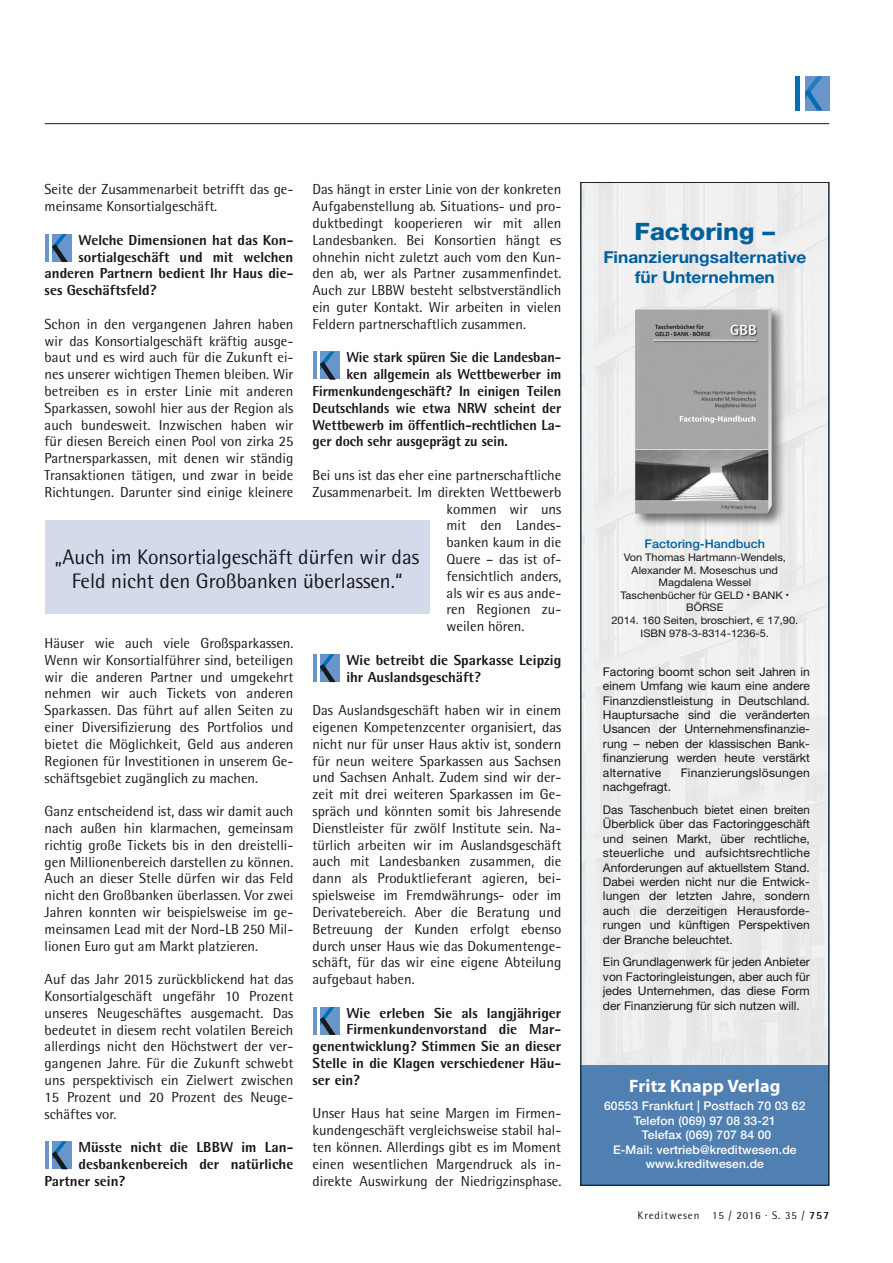
<style>
.page{position:relative;width:893px;height:1263px;background:#fff}
.page>*{position:absolute;margin:0;border:0;box-sizing:border-box;transform-origin:0 0}
.t1{font:800 24px "Helvetica Neue";color:#005f9c;scale:1.05 1}
.t2{font:21px/24px "Rotis Semi Sans";color:#1a171c;text-align:center}
.t3{font:700 18px "Myriad";letter-spacing:.01em;color:#fff}
.t4{font:700 16.5px/19.8px "Helvetica Neue";color:#005f9c;text-align:center;scale:1.05 1}
.t5{font:14.55px/16.8px "Rotis Semi Sans";color:#1a171c;text-align:justify}
.t6{font:800 14.55px/16.8px "Rotis Semi Sans";color:#1a171c}
.t7{font:800 14.55px "Rotis Semi Sans";color:#1a171c;scale:.96 1}
.t8{font:12px/14.4px "Helvetica Neue";color:#1a171c;text-align:justify}
.t9{font:500 12px/14.4px "Helvetica Neue";letter-spacing:.01em;color:#fff;text-align:center}
.t10{font:12px "Helvetica Neue";letter-spacing:.02em;color:#1a171c}
.t11{font:500 12px "Helvetica Neue";color:#005f9c;scale:1.05 1}
.t12{font:10.95px "Rotis Semi Sans";letter-spacing:.08em;color:#1a171c}
.t13{font:10.5px/12.6px "Helvetica Neue";color:#1a171c;text-align:center;scale:1.05 1}
.s1{font-size:6px}
.s2{font-family:"Euro Sans"}
.s3{font-weight:800}
</style>
<div class="page">
<hr style="left:45px;top:123px;width:784px;height:1px;background:#1a171c">
<div style="left:805px;top:76px;width:24px;height:34px;background:#6895ca"></div>
<div style="left:795px;top:76px;width:5px;height:34px;background:#006fb4"></div>
<svg style="left:805px;top:76px;width:18px;height:34px"></svg>
<div style="left:52px;top:234px;width:20px;height:28px;background:#6895ca"></div>
<hr style="left:45px;top:234px;width:4px;height:28px;background:#6895ca">
<svg style="left:52px;top:234px;width:15px;height:28px"></svg>
<div style="left:52px;top:1141px;width:20px;height:28px;background:#6895ca"></div>
<hr style="left:45px;top:1141px;width:4px;height:28px;background:#6895ca">
<svg style="left:52px;top:1141px;width:15px;height:28px"></svg>
<div style="left:320px;top:352px;width:20px;height:27px;background:#6895ca"></div>
<hr style="left:313px;top:352px;width:3px;height:27px;background:#6895ca">
<svg style="left:320px;top:352px;width:15px;height:27px"></svg>
<div style="left:320px;top:654px;width:20px;height:28px;background:#6895ca"></div>
<hr style="left:313px;top:654px;width:3px;height:28px;background:#6895ca">
<svg style="left:320px;top:654px;width:15px;height:28px"></svg>
<div style="left:320px;top:1007px;width:20px;height:27px;background:#6895ca"></div>
<hr style="left:313px;top:1007px;width:3px;height:27px;background:#6895ca">
<svg style="left:320px;top:1007px;width:15px;height:27px"></svg>
<div style="left:45px;top:520px;width:385px;height:94px;background:#d3daea"></div>
<div style="left:582px;top:184px;width:245px;height:881px;background:#ededee"></div>
<div style="left:633px;top:305px;width:154px;height:223px;background:#1a171c;opacity:.6"></div>
<img style="left:635px;top:307px;width:137px;height:207px">
<div style="left:580px;top:1065px;width:249px;height:120px;background:#507fb1"></div>
<p class="t5" style="left:45px;top:181px;width:250px">Seite der Zusammenarbeit betrifft das ge&shy;meinsame Konsortialgeschäft.</p>
<p class="t6" style="left:78px;top:231px;width:216px">Welche Dimensionen hat das Kon-</p>
<p class="t6" style="left:78px;top:248px;width:216px">sortialgeschäft und mit welchen</p>
<p class="t6" style="left:45px;top:265px;width:250px">anderen Partnern bedient Ihr Haus die-</p>
<p class="t6" style="left:45px;top:282px;width:113px">ses Geschäftsfeld?</p>
<p class="t5" style="left:45px;top:315px;width:250px">Schon in den vergangenen Jahren haben wir das Konsortialgeschäft kräftig ausge&shy;baut und es wird auch für die Zukunft ei&shy;nes unserer wichtigen Themen bleiben. Wir betreiben es in erster Linie mit anderen Sparkassen, sowohl hier aus der Region als auch bundesweit. Inzwischen haben wir für diesen Bereich einen Pool von zirka 25<br>Partnersparkassen, mit denen wir ständig Transaktionen tätigen, und zwar in beide Richtungen. Darunter sind einige kleinere</p>
<p class="t5" style="left:313px;top:181px;width:250px">Das hängt in erster Linie von der konkreten Aufgabenstellung ab. Situations- und pro&shy;duktbedingt kooperieren wir mit allen Landesbanken. Bei Konsortien hängt es ohnehin nicht zuletzt auch vom den Kun&shy;den ab, wer als Partner zusammenfindet.<br>Auch zur LBBW besteht selbstverständlich ein guter Kontakt. Wir arbeiten in vielen Feldern partnerschaftlich zusammen.</p>
<p class="t7" style="left:346px;top:348px;width:225px">Wie stark spüren Sie die Landesban-</p>
<p class="t7" style="left:346px;top:365px;width:225px">ken allgemein als Wettbewerber im</p>
<p class="t7" style="left:313px;top:382px;width:261px">Firmenkundengeschäft? In einigen Teilen</p>
<p class="t7" style="left:313px;top:399px;width:261px">Deutschlands wie etwa NRW scheint der</p>
<p class="t7" style="left:313px;top:415px;width:261px">Wettbewerb im öffentlich-rechtlichen La-</p>
<p class="t7" style="left:313px;top:432px;width:205px">ger doch sehr ausgeprägt zu sein.</p>
<p class="t5" style="left:313px;top:466px;width:250px">Bei uns ist das eher eine partnerschaftliche</p>
<p class="t5" style="left:313px;top:483px;width:250px">Zusammenarbeit. Im direkten Wettbewerb</p>
<p class="t5" style="left:447px;top:500px;width:116px">kommen wir uns</p>
<p class="t5" style="left:447px;top:517px;width:116px">mit den Landes-</p>
<p class="t5" style="left:447px;top:534px;width:116px">banken kaum in die</p>
<p class="t5" style="left:447px;top:550px;width:116px">Quere – das ist of-</p>
<p class="t5" style="left:447px;top:567px;width:116px">fensichtlich anders,</p>
<p class="t5" style="left:447px;top:584px;width:116px">als wir es aus ande-</p>
<p class="t5" style="left:447px;top:601px;width:116px">ren Regionen zu-</p>
<p class="t5" style="left:447px;top:618px;width:79px">weilen hören.</p>
<p class="t6" style="left:346px;top:651px;width:216px">Wie betreibt die Sparkasse Leipzig ihr Auslandsgeschäft?</p>
<p class="t5" style="left:313px;top:702px;width:250px">Das Auslandsgeschäft haben wir in einem eigenen Kompetenzcenter organisiert, das nicht nur für unser Haus aktiv ist, sondern für neun weitere Sparkassen aus Sachsen und Sachsen Anhalt. Zudem sind wir der&shy;zeit mit drei weiteren Sparkassen im Ge&shy;spräch und könnten somit bis Jahresende Dienstleister für zwölf Institute sein. Na&shy;türlich arbeiten wir im Auslandsgeschäft auch mit Landesbanken zusammen, die dann als Produktlieferant agieren, bei&shy;spielsweise im Fremdwährungs- oder im Derivatebereich. Aber die Beratung und Betreuung der Kunden erfolgt ebenso durch unser Haus wie das Dokumentenge&shy;schäft, für das wir eine eigene Abteilung aufgebaut haben.</p>
<p class="t6" style="left:346px;top:1004px;width:216px">Wie erleben Sie als langjähriger</p>
<p class="t6" style="left:346px;top:1021px;width:216px">Firmenkundenvorstand die Mar-</p>
<p class="t6" style="left:313px;top:1038px;width:250px">genentwicklung? Stimmen Sie an dieser</p>
<p class="t6" style="left:313px;top:1054px;width:250px">Stelle in die Klagen verschiedener Häu-</p>
<p class="t6" style="left:313px;top:1071px;width:49px">ser ein?</p>
<p class="t5" style="left:313px;top:1105px;width:250px">Unser Haus hat seine Margen im Firmen&shy;kundengeschäft vergleichsweise stabil hal&shy;ten können. Allerdings gibt es im Moment einen wesentlichen Margendruck als in&shy;direkte Auswirkung der Niedrigzinsphase.</p>
<h2 class="t2" style="left:55px;top:544px;width:366px">„Auch im Konsortialgeschäft dürfen wir das<br>Feld nicht den Großbanken überlassen.“</h2>
<p class="t5" style="left:45px;top:635px;width:250px">Häuser wie auch viele Großsparkassen.<br>Wenn wir Konsortialführer sind, beteiligen wir die anderen Partner und umgekehrt nehmen wir auch Tickets von anderen Sparkassen. Das führt auf allen Seiten zu einer Diversifizierung des Portfolios und bietet die Möglichkeit, Geld aus anderen Regionen für Investitionen in unserem Ge&shy;schäftsgebiet zugänglich zu machen.</p>
<p class="t5" style="left:45px;top:803px;width:250px">Ganz entscheidend ist, dass wir damit auch nach außen hin klarmachen, gemeinsam richtig große Tickets bis in den dreistelli&shy;gen Millionenbereich darstellen zu können.<br>Auch an dieser Stelle dürfen wir das Feld nicht den Großbanken überlassen. Vor zwei Jahren konnten wir beispielsweise im ge&shy;meinsamen Lead mit der Nord-LB 250 Mil&shy;lionen Euro gut am Markt platzieren.</p>
<p class="t5" style="left:45px;top:971px;width:250px">Auf das Jahr 2015 zurückblickend hat das Konsortialgeschäft ungefähr 10 Prozent unseres Neugeschäftes ausgemacht. Das bedeutet in diesem recht volatilen Bereich allerdings nicht den Höchstwert der ver&shy;gangenen Jahre. Für die Zukunft schwebt uns perspektivisch ein Zielwert zwischen 15 Prozent und 20 Prozent des Neuge&shy;schäftes vor.</p>
<p class="t6" style="left:78px;top:1138px;width:215px">Müsste nicht die LBBW im Lan-</p>
<p class="t6" style="left:78px;top:1155px;width:216px">desbankenbereich der natürliche</p>
<p class="t6" style="left:45px;top:1172px;width:82px">Partner sein?</p>
<h1 class="t1" style="left:635px;top:217px;width:135px">Factoring –</h1>
<p class="t4" style="left:603px;top:247px;width:195px">Finanzierungsalternative für Unternehmen</p>
<p class="t11" style="left:645px;top:537px;width:116px">Factoring-Handbuch</p>
<p class="t13" style="left:611px;top:551px;width:179px">Von Thomas Hartmann-Wendels,<br>Alexander M. Moseschus und<br>Magdalena Wessel<br>Taschenbücher für GELD <span class="s1">•</span> BANK <span class="s1">•<br></span>BÖRSE<br>2014. 160 Seiten, broschiert, <span class="s2">E</span> 17,90.<br>ISBN 978-3-8314-1236-5.</p>
<p class="t8" style="left:603px;top:664px;width:208px">Factoring boomt schon seit Jahren in einem Umfang wie kaum eine andere Finanzdienstleistung in Deutschland.<br>Hauptursache sind die veränderten Usancen der Unternehmensfinanzie&shy;rung – neben der klassischen Bank&shy;finanzierung werden heute verstärkt alternative</p>
<p class="t10" style="left:681px;top:765px;width:131px">Finanzierungslösungen</p>
<p class="t8" style="left:603px;top:775px;width:208px;line-height:23px">nachgefragt.<br>Das Taschenbuch bietet einen breiten</p>
<p class="t8" style="left:603px;top:817px;width:208px">Überblick über das Factoringgeschäft und seinen Markt, über rechtliche, steuerliche und aufsichtsrechtliche Anforderungen auf aktuellstem Stand.<br>Dabei werden nicht nur die Entwick&shy;lungen der letzten Jahre, sondern auch die derzeitigen Herausforde&shy;rungen und künftigen Perspektiven der Branche beleuchtet.</p>
<p class="t8" style="left:603px;top:955px;width:208px">Ein Grundlagenwerk für jeden Anbieter von Factoringleistungen, aber auch für jedes Unternehmen, das diese Form der Finanzierung für sich nutzen will.</p>
<p class="t3" style="left:629px;top:1076px;width:153px">Fritz Knapp Verlag</p>
<p class="t9" style="left:604px;top:1099px;width:203px">60553 Frankfurt | Postfach 70 03 62<br>Telefon (069) 97 08 33-21<br>Telefax (069) 707 84 00<br>E-Mail: vertrieb@kreditwesen.de www.kreditwesen.de</p>
<p class="t12" style="left:638px;top:1209px;width:193px">Kreditwesen 15 / 2016 · S. 35 / <span class="s3">757</span></p>
</div>
